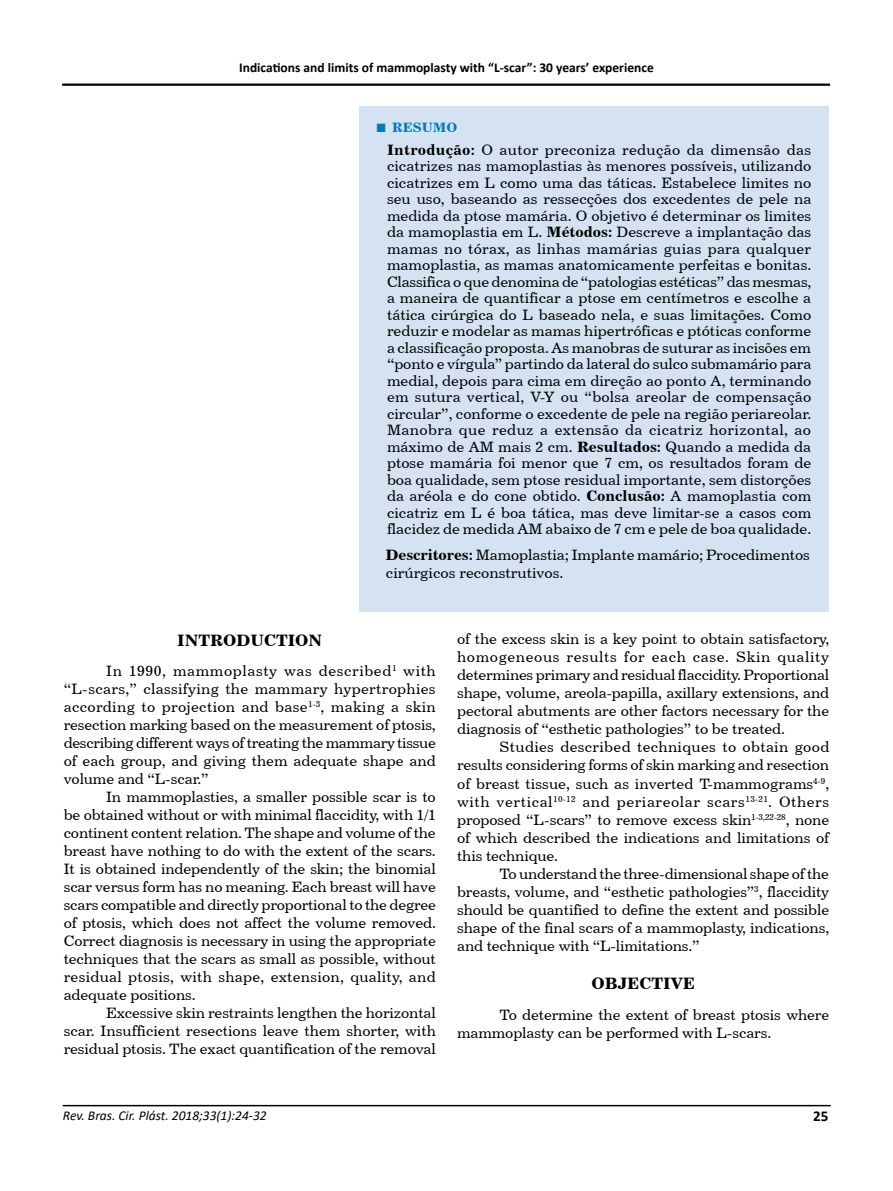
<style>
.page{position:relative;width:893px;height:1191px;background:#fff}
.page>*{position:absolute;margin:0;border:0;box-sizing:border-box;transform-origin:0 0}
.t1{font:16.5px "Century 731 BT Bold A";color:#000}
.t2{font:15px/18px "Century 731 BT Roman A";letter-spacing:-.01em;color:#000;text-align:justify}
.t3{font:700 15px "Calibri";color:#000}
.t4{font:700 13.5px "Calibri";color:#000}
.t5{font:italic 13.5px "Calibri";color:#000}
.t6{font:13.5px "Century 731 BT Bold A";color:#007abb}
.s1{font-family:"Times New Roman";font-weight:700;font-size:18px}
.s2{font-family:"Century 731 BT Bold A"}
</style>
<div class="page">
<hr style="left:63px;top:1104px;width:768px;height:2px;background:#000">
<hr style="left:62px;top:84px;width:768px;height:2px;background:#000">
<div style="left:359px;top:106px;width:470px;height:506px;background:#d4e2f1"></div>
<p class="t4" style="left:239px;top:58px;width:416px">Indications and limits of mammoplasty with “L-scar”: 30 years’ experience</p>
<p class="t6" style="left:376px;top:119px;width:83px"><span class="s1">■</span> RESUMO</p>
<p class="t2" style="left:387px;top:141px;width:426px;line-height:16.5px"><span class="s2">Introdução:</span> O autor preconiza redução da dimensão das cicatrizes nas mamoplastias às menores possíveis, utilizando cicatrizes em L como uma das táticas. Estabelece limites no seu uso, baseando as ressecções dos excedentes de pele na medida da ptose mamária. O objetivo é determinar os limites da mamoplastia em L. <span class="s2">Métodos:</span> Descreve a implantação das mamas no tórax, as linhas mamárias guias para qualquer mamoplastia, as mamas anatomicamente perfeitas e bonitas.<br>Classifica o que denomina de “patologias estéticas” das mesmas, a maneira de quantificar a ptose em centímetros e escolhe a tática cirúrgica do L baseado nela, e suas limitações. Como reduzir e modelar as mamas hipertróficas e ptóticas conforme a classificação proposta. As manobras de suturar as incisões em “ponto e vírgula” partindo da lateral do sulco submamário para medial, depois para cima em direção ao ponto A, terminando em sutura vertical, V-Y ou “bolsa areolar de compensação circular”, conforme o excedente de pele na região periareolar.<br>Manobra que reduz a extensão da cicatriz horizontal, ao máximo de AM mais 2 cm. <span class="s2">Resultados:</span> Quando a medida da ptose mamária foi menor que 7 cm, os resultados foram de boa qualidade, sem ptose residual importante, sem distorções da aréola e do cone obtido. <span class="s2">Conclusão:</span> A mamoplastia com cicatriz em L é boa tática, mas deve limitar-se a casos com flacidez de medida AM abaixo de 7 cm e pele de boa qualidade.</p>
<p class="t2" style="left:386px;top:545px;width:426px"><span class="s2">Descritores:</span> Mamoplastia; Implante mamário; Procedimentos cirúrgicos reconstrutivos.</p>
<p class="t1" style="left:177px;top:629px;width:147px">INTRODUCTION</p>
<p class="t2" style="left:64px;top:662px;width:374px;text-indent:43px">In 1990, mammoplasty was described<sup>1</sup> with “L-scars,” classifying the mammary hypertrophies according to projection and base<sup>1-3</sup>, making a skin resection marking based on the measurement of ptosis, describing different ways of treating the mammary tissue of each group, and giving them adequate shape and volume and “L-scar.”</p>
<p class="t2" style="left:64px;top:788px;width:374px;text-indent:43px">In mammoplasties, a smaller possible scar is to be obtained without or with minimal flaccidity, with 1/1 continent content relation. The shape and volume of the breast have nothing to do with the extent of the scars.<br>It is obtained independently of the skin; the binomial scar versus form has no meaning. Each breast will have scars compatible and directly proportional to the degree of ptosis, which does not affect the volume removed.<br>Correct diagnosis is necessary in using the appropriate techniques that the scars as small as possible, without residual ptosis, with shape, extension, quality, and adequate positions.</p>
<p class="t2" style="left:64px;top:1004px;width:374px;text-indent:43px">Excessive skin restraints lengthen the horizontal scar. Insufficient resections leave them shorter, with residual ptosis. The exact quantification of the removal</p>
<p class="t2" style="left:457px;top:630px;width:374px">of the excess skin is a key point to obtain satisfactory, homogeneous results for each case. Skin quality determines primary and residual flaccidity. Proportional shape, volume, areola-papilla, axillary extensions, and pectoral abutments are other factors necessary for the diagnosis of “esthetic pathologies” to be treated.</p>
<p class="t2" style="left:457px;top:738px;width:374px;text-indent:43px">Studies described techniques to obtain good results considering forms of skin marking and resection of breast tissue, such as inverted T-mammograms<sup>4-9</sup>, with vertical<sup>10-12</sup> and periareolar scars<sup>13-21</sup>. Others proposed “L-scars” to remove excess skin<sup>1-3,22-28</sup>, none of which described the indications and limitations of this technique.</p>
<p class="t2" style="left:457px;top:864px;width:374px;text-indent:43px">To understand the three-dimensional shape of the breasts, volume, and “esthetic pathologies”<sup>3</sup>, flaccidity should be quantified to define the extent and possible shape of the final scars of a mammoplasty, indications, and technique with “L-limitations.”</p>
<p class="t1" style="left:591px;top:973px;width:105px">OBJECTIVE</p>
<p class="t2" style="left:457px;top:1005px;width:374px;text-indent:43px">To determine the extent of breast ptosis where mammoplasty can be performed with L-scars.</p>
<p class="t5" style="left:63px;top:1105px;width:205px">Rev. Bras. Cir. Plást. 2018;33(1):24-32</p>
<p class="t3" style="left:813px;top:1105px;width:17px">25</p>
</div>
